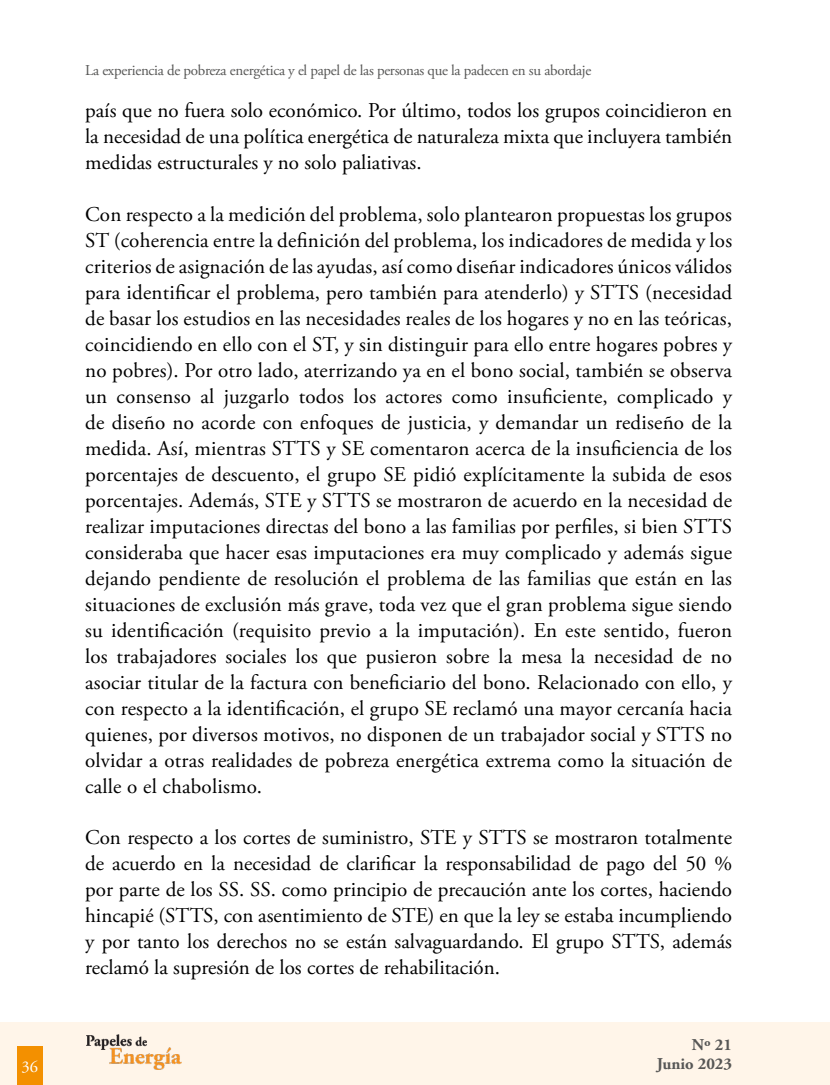
<style>
.page{position:relative;width:830px;height:1085px;background:#fff}
.page>*{position:absolute;margin:0;border:0;box-sizing:border-box;transform-origin:0 0}
.t1{font:21px/26px "Adobe Garamond Pro";letter-spacing:.01em;color:#000;text-align:justify}
.t2{font:700 16.5px "Adobe Garamond Pro";color:#575756}
.t3{font:16.5px "Adobe Garamond Pro";color:#fff}
.t4{font:15px "Adobe Garamond Pro";letter-spacing:-.02em;color:#575756}
</style>
<div class="page">
<div style="left:0;top:1021px;width:829px;height:63px;background:#fff5e9"></div>
<img style="left:86px;top:1034px;width:95px;height:35px">
<div style="left:17px;top:1046px;width:26px;height:38px;background:#f39000"></div>
<p class="t4" style="left:85px;top:62px;width:507px">La experiencia de pobreza energética y el papel de las personas que la padecen en su abordaje</p>
<p class="t1" style="left:85px;top:98px;width:648px">país que no fuera solo económico. Por último, todos los grupos coincidieron en la necesidad de una política energética de naturaleza mixta que incluyera también medidas estructurales y no solo paliativas.</p>
<p class="t1" style="left:85px;top:202px;width:648px">Con respecto a la medición del problema, solo plantearon propuestas los grupos ST (coherencia entre la definición del problema, los indicadores de medida y los criterios de asignación de las ayudas, así como diseñar indicadores únicos válidos para identificar el problema, pero también para atenderlo) y STTS (necesidad de basar los estudios en las necesidades reales de los hogares y no en las teóricas, coincidiendo en ello con el ST, y sin distinguir para ello entre hogares pobres y no pobres). Por otro lado, aterrizando ya en el bono social, también se observa un consenso al juzgarlo todos los actores como insuficiente, complicado y de diseño no acorde con enfoques de justicia, y demandar un rediseño de la medida. Así, mientras STTS y SE comentaron acerca de la insuficiencia de los porcentajes de descuento, el grupo SE pidió explícitamente la subida de esos porcentajes. Además, STE y STTS se mostraron de acuerdo en la necesidad de realizar imputaciones directas del bono a las familias por perfiles, si bien STTS consideraba que hacer esas imputaciones era muy complicado y además sigue dejando pendiente de resolución el problema de las familias que están en las situaciones de exclusión más grave, toda vez que el gran problema sigue siendo su identificación (requisito previo a la imputación). En este sentido, fueron los trabajadores sociales los que pusieron sobre la mesa la necesidad de no asociar titular de la factura con beneficiario del bono. Relacionado con ello, y con respecto a la identificación, el grupo SE reclamó una mayor cercanía hacia quienes, por diversos motivos, no disponen de un trabajador social y STTS no olvidar a otras realidades de pobreza energética extrema como la situación de calle o el chabolismo.</p>
<p class="t1" style="left:85px;top:825px;width:648px">Con respecto a los cortes de suministro, STE y STTS se mostraron totalmente de acuerdo en la necesidad de clarificar la responsabilidad de pago del 50 % por parte de los SS. SS. como principio de precaución ante los cortes, haciendo hincapié (STTS, con asentimiento de STE) en que la ley se estaba incumpliendo y por tanto los derechos no se están salvaguardando. El grupo STTS, además reclamó la supresión de los cortes de rehabilitación.</p>
<p class="t2" style="left:691px;top:1034px;width:42px">Nº 21</p>
<p class="t3" style="left:22px;top:1056px;width:18px">36</p>
<p class="t2" style="left:656px;top:1054px;width:77px">Junio 2023</p>
</div>
